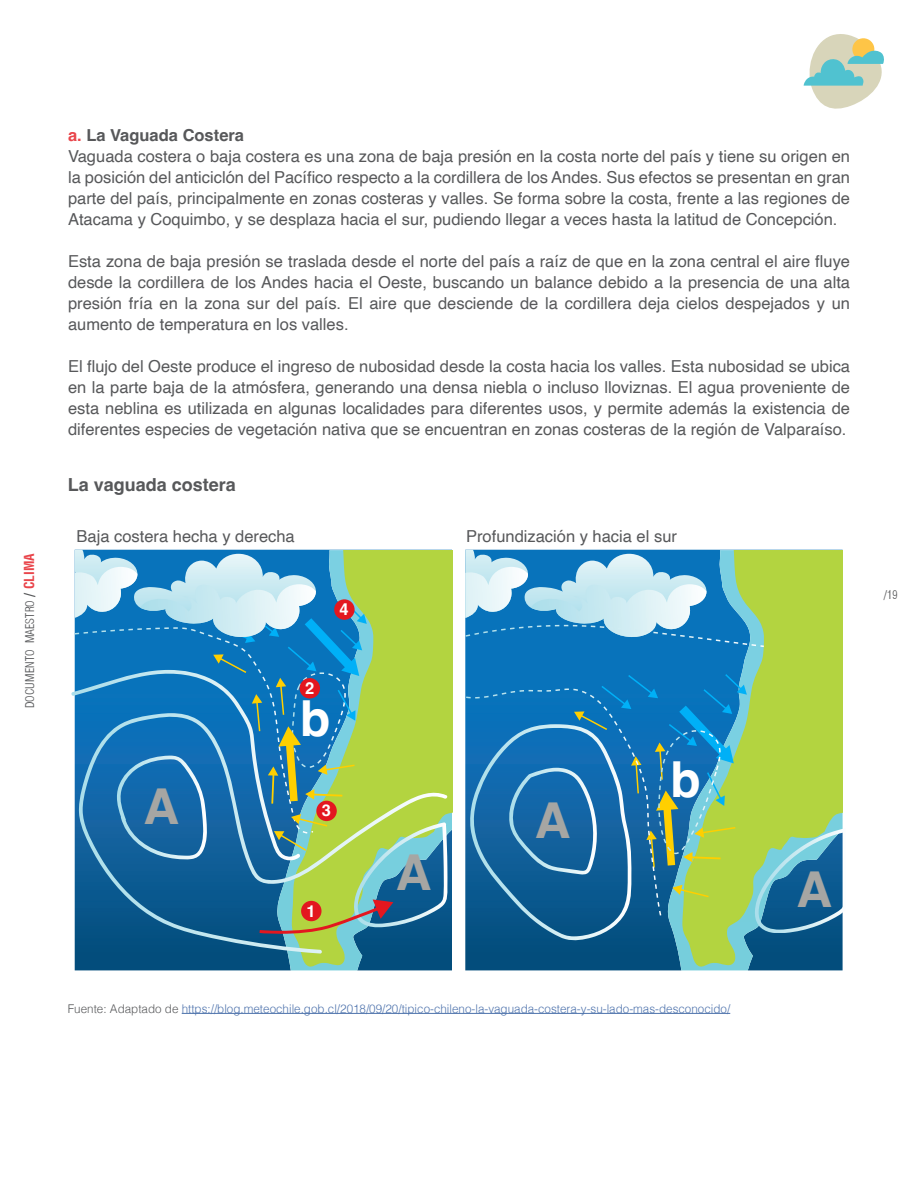
<style>
.page{position:relative;width:918px;height:1188px;background:#fff}
.page>*{position:absolute;margin:0;border:0;box-sizing:border-box;transform-origin:0 0}
.t1{font:700 49.5px "Helvetica";color:#a6a6a3}
.t2{font:700 49.5px "Helvetica";color:#fff}
.t3{font:700 18px "Helvetica";color:#57585a}
.t4{font:16.5px/21px "Helvetica";color:#57585a;text-align:justify}
.t5{font:700 16.5px "Helvetica";color:#57585a}
.t6{font:700 16.5px "Helvetica";color:#fff}
.t7{font:13.5px "Helvetica Condensed Light Li";color:#57585a}
.t8{font:300 12px "Helvetica";color:#4d72ac}
.s1{font-family:"Helvetica";font-weight:700;font-stretch:condensed}
.s2{font-family:"Helvetica";font-weight:700;font-stretch:condensed;color:#e9454b}
.s3{color:#e9454b}
.s4{color:#57585a}
</style>
<div class="page">
<svg style="left:804px;top:34px;width:80px;height:75px"></svg>
<hr style="left:182px;top:1013px;width:548px;height:1px;background:#4d72ac">
<div style="left:75px;top:934px;width:202px;height:36px;background:#034d7c"></div>
<svg style="left:292px;top:550px;width:160px;height:418px;background:#599676"></svg>
<svg style="left:79px;top:713px;width:370px;height:241px;background:#2b7085"></svg>
<svg style="left:71px;top:670px;width:4px;height:191px"></svg>
<svg style="left:465px;top:647px;width:203px;height:323px;background:#07609b"></svg>
<svg style="left:682px;top:550px;width:161px;height:418px;background:#95c155"></svg>
<svg style="left:465px;top:550px;width:299px;height:97px;background:#6db0cd"></svg>
<svg style="left:466px;top:674px;width:281px;height:267px;background:#3180a0"></svg>
<svg style="left:753px;top:828px;width:90px;height:105px;background:#4b909d"></svg>
<svg style="left:75px;top:550px;width:373px;height:384px;background:#56989b"></svg>
<p class="t7" style="left:25px;top:708px;width:157px;rotate:-90deg">DOCUMENTO MAESTRO <span class="s1">/</span> <span class="s2">CLIMA</span></p>
<p class="t5" style="left:68px;top:125px;width:178px"><span class="s3">a.</span> La Vaguada Costera</p>
<p class="t4" style="left:68px;top:146px;width:784px">Vaguada costera o baja costera es una zona de baja presión en la costa norte del país y tiene su origen en la posición del anticiclón del Pacífico respecto a la cordillera de los Andes. Sus efectos se presentan en gran parte del país, principalmente en zonas costeras y valles. Se forma sobre la costa, frente a las regiones de Atacama y Coquimbo, y se desplaza hacia el sur, pudiendo llegar a veces hasta la latitud de Concepción.</p>
<p class="t4" style="left:68px;top:251px;width:784px">Esta zona de baja presión se traslada desde el norte del país a raíz de que en la zona central el aire fluye desde la cordillera de los Andes hacia el Oeste, buscando un balance debido a la presencia de una alta presión fría en la zona sur del país. El aire que desciende de la cordillera deja cielos despejados y un aumento de temperatura en los valles.</p>
<p class="t4" style="left:68px;top:356px;width:784px">El flujo del Oeste produce el ingreso de nubosidad desde la costa hacia los valles. Esta nubosidad se ubica en la parte baja de la atmósfera, generando una densa niebla o incluso lloviznas. El agua proveniente de esta neblina es utilizada en algunas localidades para diferentes usos, y permite además la existencia de diferentes especies de vegetación nativa que se encuentran en zonas costeras de la región de Valparaíso.</p>
<p class="t3" style="left:68px;top:473px;width:170px">La vaguada costera</p>
<p class="t4" style="left:77px;top:526px;width:220px">Baja costera hecha y derecha</p>
<p class="t4" style="left:466px;top:526px;width:212px">Profundización y hacia el sur</p>
<h1 class="t1" style="left:143px;top:777px;width:37px">A</h1>
<p class="t6" style="left:340px;top:599px;width:11px">4</p>
<p class="t6" style="left:305px;top:678px;width:11px">2</p>
<h1 class="t2" style="left:300px;top:688px;width:32px">b</h1>
<p class="t6" style="left:322px;top:801px;width:11px">3</p>
<p class="t6" style="left:307px;top:901px;width:11px">1</p>
<h1 class="t1" style="left:396px;top:842px;width:37px">A</h1>
<h1 class="t1" style="left:535px;top:790px;width:37px">A</h1>
<h1 class="t2" style="left:670px;top:749px;width:32px">b</h1>
<h1 class="t1" style="left:797px;top:860px;width:37px">A</h1>
<p class="t7" style="left:884px;top:589px;width:15px">/19</p>
<p class="t8" style="left:68px;top:998px;width:664px"><span class="s4">Fuente: Adaptado de</span> https://blog.meteochile.gob.cl/2018/09/20/tipico-chileno-la-vaguada-costera-y-su-lado-mas-desconocido/</p>
</div>
